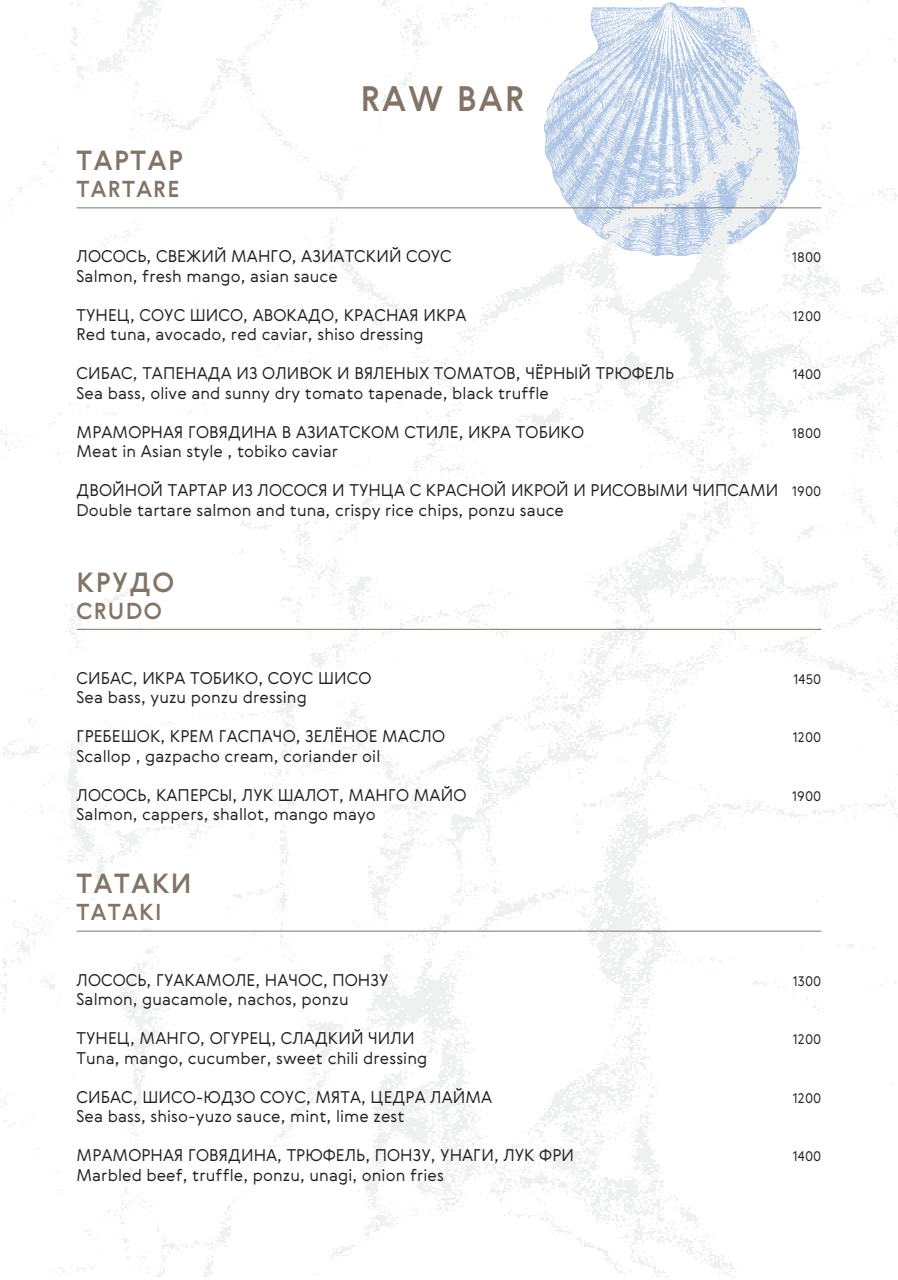
<style>
.page{position:relative;width:898px;height:1280px;background:#fff}
.page>*{position:absolute;margin:0;border:0;box-sizing:border-box;transform-origin:0 0}
.t1{font:500 34.5px "Gerbera";letter-spacing:.06em;color:#827466}
.t2{font:500 27px "Gerbera";letter-spacing:.06em;color:#827466}
.t3{font:500 22.5px "Gerbera";letter-spacing:.06em;color:#827466}
.t4{font:300 16.5px/19.5px "Gerbera";letter-spacing:.005em;color:#231f20}
.t5{font:300 13.5px "Gerbera";letter-spacing:.005em;color:#231f20}
</style>
<div class="page">
<img style="left:0;top:0;width:897px;height:1276px">
<hr style="left:77px;top:207px;width:744px;height:1px;background:#827466">
<hr style="left:77px;top:931px;width:744px;height:1px;background:#827466">
<hr style="left:77px;top:629px;width:744px;height:1px;background:#827466">
<h2 class="t2" style="left:77px;top:142px;width:108px">ТАРТАР</h2>
<h3 class="t3" style="left:77px;top:174px;width:104px">TARTARE</h3>
<h1 class="t1" style="left:360px;top:75px;width:165px">RAW BAR</h1>
<p class="t4" style="left:77px;top:246px;width:376px">ЛОСОСЬ, СВЕЖИЙ МАНГО, АЗИАТСКИЙ СОУС<br>Salmon, fresh mango, asian sauce</p>
<p class="t4" style="left:77px;top:305px;width:391px">ТУНЕЦ, СОУС ШИСО, АВОКАДО, КРАСНАЯ ИКРА<br>Red tuna, avocado, red caviar, shiso dressing</p>
<p class="t4" style="left:77px;top:363px;width:599px">СИБАС, ТАПЕНАДА ИЗ ОЛИВОК И ВЯЛЕНЫХ ТОМАТОВ, ЧЁРНЫЙ ТРЮФЕЛЬ<br>Sea bass, olive and sunny dry tomato tapenade, black truffle</p>
<p class="t4" style="left:77px;top:422px;width:509px">МРАМОРНАЯ ГОВЯДИНА В АЗИАТСКОМ СТИЛЕ, ИКРА ТОБИКО<br>Meat in Asian style , tobiko caviar</p>
<p class="t4" style="left:77px;top:480px;width:703px">ДВОЙНОЙ ТАРТАР ИЗ ЛОСОСЯ И ТУНЦА С КРАСНОЙ ИКРОЙ И РИСОВЫМИ ЧИПСАМИ<br>Double tartare salmon and tuna, crispy rice chips, ponzu sauce</p>
<p class="t5" style="left:791px;top:248px;width:31px">1800</p>
<p class="t5" style="left:792px;top:307px;width:30px">1200</p>
<p class="t5" style="left:792px;top:365px;width:30px">1400</p>
<p class="t5" style="left:791px;top:424px;width:31px">1800</p>
<p class="t5" style="left:791px;top:482px;width:31px">1900</p>
<h2 class="t2" style="left:77px;top:564px;width:99px">КРУДО</h2>
<h3 class="t3" style="left:77px;top:595px;width:87px">CRUDO</h3>
<p class="t4" style="left:77px;top:668px;width:296px">СИБАС, ИКРА ТОБИКО, СОУС ШИСО<br>Sea bass, yuzu ponzu dressing</p>
<p class="t4" style="left:77px;top:726px;width:370px">ГРЕБЕШОК, КРЕМ ГАСПАЧО, ЗЕЛЁНОЕ МАСЛО<br>Scallop , gazpacho cream, coriander oil</p>
<p class="t4" style="left:77px;top:785px;width:391px">ЛОСОСЬ, КАПЕРСЫ, ЛУК ШАЛОТ, МАНГО МАЙО<br>Salmon, cappers, shallot, mango mayo</p>
<h2 class="t2" style="left:77px;top:865px;width:116px">ТАТАКИ</h2>
<h3 class="t3" style="left:77px;top:897px;width:87px">TATAKI</h3>
<p class="t5" style="left:792px;top:670px;width:30px">1450</p>
<p class="t5" style="left:792px;top:728px;width:30px">1200</p>
<p class="t5" style="left:791px;top:787px;width:31px">1900</p>
<p class="t4" style="left:77px;top:969px;width:313px">ЛОСОСЬ, ГУАКАМОЛЕ, НАЧОС, ПОНЗУ<br>Salmon, guacamole, nachos, ponzu</p>
<p class="t4" style="left:77px;top:1028px;width:352px">ТУНЕЦ, МАНГО, ОГУРЕЦ, СЛАДКИЙ ЧИЛИ<br>Tuna, mango, cucumber, sweet chili dressing</p>
<p class="t4" style="left:77px;top:1086px;width:417px">СИБАС, ШИСО-ЮДЗО СОУС, МЯТА, ЦЕДРА ЛАЙМА<br>Sea bass, shiso-yuzo sauce, mint, lime zest</p>
<p class="t4" style="left:77px;top:1145px;width:498px">МРАМОРНАЯ ГОВЯДИНА, ТРЮФЕЛЬ, ПОНЗУ, УНАГИ, ЛУК ФРИ<br>Marbled beef, truffle, ponzu, unagi, onion fries</p>
<p class="t5" style="left:792px;top:971px;width:31px">1300</p>
<p class="t5" style="left:792px;top:1030px;width:30px">1200</p>
<p class="t5" style="left:792px;top:1088px;width:30px">1200</p>
<p class="t5" style="left:792px;top:1147px;width:30px">1400</p>
</div>
